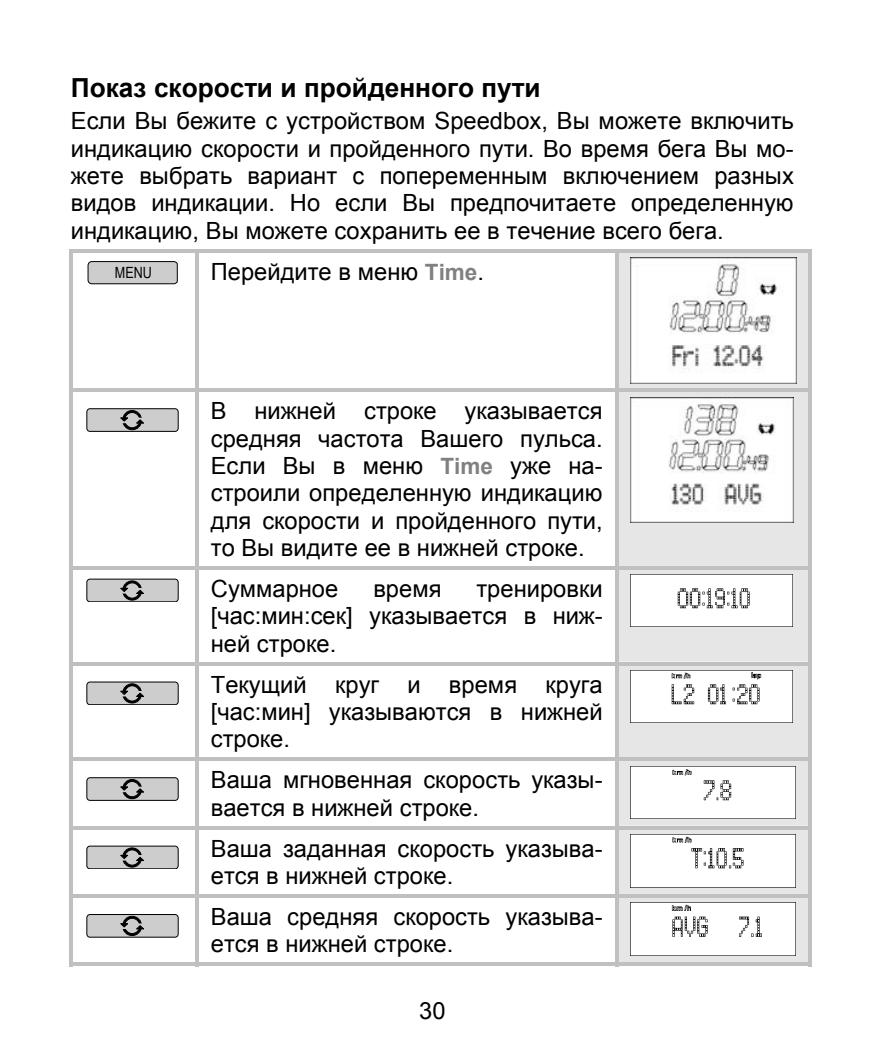
<style>
.page{position:relative;width:885px;height:1050px;background:#fff}
.page>*{position:absolute;margin:0;border:0;box-sizing:border-box;transform-origin:0 0}
.t1{font:700 26.25px "Arial";color:#000}
.t2{font:23.75px/27.2px "Arial";color:#000;text-align:justify}
.t3{font:15.5px "Arial Narrow";color:#000}
.s1{font-weight:700;font-size:22.5px;color:#808080}
</style>
<div class="page">
<svg style="left:88px;top:261px;width:90px;height:24px;background:#bbb"></svg>
<div style="left:619px;top:253px;width:12px;height:135px;background:#e6e6e6"></div>
<svg style="left:631px;top:253px;width:177px;height:135px;background:#d5d5d5"></svg>
<img style="left:631px;top:258px;width:165px;height:125px">
<hr style="left:69px;top:249px;width:743px;height:4px;background:#c0c0c0">
<hr style="left:69px;top:253px;width:4px;height:135px;background:#c0c0c0">
<hr style="left:195px;top:253px;width:3px;height:135px;background:#c0c0c0">
<hr style="left:615px;top:253px;width:4px;height:135px;background:#c0c0c0">
<hr style="left:808px;top:253px;width:4px;height:135px;background:#c0c0c0">
<div style="left:87px;top:409px;width:91px;height:22px;background:#cdcdcd;border-radius:3px"></div>
<div style="left:87px;top:408px;width:91px;height:24px;border:1px solid #000;border-radius:3px"></div>
<div style="left:123px;top:411px;width:19px;height:19px;background:#000;border-radius:50%"></div>
<div style="left:122px;top:410px;width:20px;height:20px;border:1px solid #000;border-radius:50%"></div>
<div style="left:125px;top:412px;width:15px;height:16px;background:#cdcdcd;border-radius:50%"></div>
<div style="left:124px;top:412px;width:16px;height:16px;border:1px solid #000;border-radius:50%"></div>
<svg style="left:136px;top:418px;width:8px;height:6px"></svg>
<svg style="left:120px;top:417px;width:8px;height:6px"></svg>
<hr style="left:69px;top:388px;width:743px;height:4px;background:#c0c0c0">
<hr style="left:69px;top:392px;width:4px;height:174px;background:#c0c0c0">
<hr style="left:195px;top:392px;width:3px;height:174px;background:#c0c0c0">
<hr style="left:615px;top:392px;width:4px;height:174px;background:#c0c0c0">
<div style="left:87px;top:579px;width:91px;height:23px;background:#cdcdcd;border-radius:3px"></div>
<div style="left:87px;top:579px;width:91px;height:23px;border:1px solid #000;border-radius:3px"></div>
<div style="left:123px;top:581px;width:19px;height:19px;background:#000;border-radius:50%"></div>
<div style="left:122px;top:581px;width:20px;height:19px;border:1px solid #000;border-radius:50%"></div>
<div style="left:125px;top:583px;width:15px;height:15px;background:#cdcdcd;border-radius:50%"></div>
<div style="left:124px;top:583px;width:16px;height:15px;border:1px solid #000;border-radius:50%"></div>
<svg style="left:136px;top:588px;width:8px;height:6px"></svg>
<svg style="left:120px;top:588px;width:8px;height:5px"></svg>
<hr style="left:69px;top:566px;width:743px;height:4px;background:#c0c0c0">
<hr style="left:69px;top:570px;width:4px;height:92px;background:#c0c0c0">
<hr style="left:195px;top:570px;width:3px;height:92px;background:#c0c0c0">
<hr style="left:615px;top:570px;width:4px;height:92px;background:#c0c0c0">
<div style="left:87px;top:682px;width:91px;height:23px;background:#cdcdcd;border-radius:3px"></div>
<div style="left:87px;top:682px;width:91px;height:23px;border:1px solid #000;border-radius:3px"></div>
<div style="left:123px;top:684px;width:19px;height:19px;background:#000;border-radius:50%"></div>
<div style="left:122px;top:684px;width:20px;height:19px;border:1px solid #000;border-radius:50%"></div>
<div style="left:125px;top:686px;width:15px;height:15px;background:#cdcdcd;border-radius:50%"></div>
<div style="left:124px;top:686px;width:16px;height:15px;border:1px solid #000;border-radius:50%"></div>
<svg style="left:136px;top:691px;width:8px;height:6px"></svg>
<svg style="left:120px;top:690px;width:8px;height:6px"></svg>
<hr style="left:69px;top:662px;width:743px;height:3px;background:#c0c0c0">
<hr style="left:69px;top:665px;width:4px;height:92px;background:#c0c0c0">
<hr style="left:195px;top:665px;width:3px;height:92px;background:#c0c0c0">
<hr style="left:615px;top:665px;width:4px;height:92px;background:#c0c0c0">
<div style="left:87px;top:778px;width:91px;height:22px;background:#cdcdcd;border-radius:3px"></div>
<div style="left:87px;top:777px;width:91px;height:24px;border:1px solid #000;border-radius:3px"></div>
<div style="left:123px;top:780px;width:19px;height:19px;background:#000;border-radius:50%"></div>
<div style="left:122px;top:779px;width:20px;height:20px;border:1px solid #000;border-radius:50%"></div>
<div style="left:125px;top:781px;width:15px;height:16px;background:#cdcdcd;border-radius:50%"></div>
<div style="left:124px;top:781px;width:16px;height:16px;border:1px solid #000;border-radius:50%"></div>
<svg style="left:136px;top:787px;width:8px;height:6px"></svg>
<svg style="left:120px;top:786px;width:8px;height:6px"></svg>
<hr style="left:69px;top:757px;width:743px;height:4px;background:#c0c0c0">
<hr style="left:69px;top:761px;width:4px;height:65px;background:#c0c0c0">
<hr style="left:195px;top:761px;width:3px;height:65px;background:#c0c0c0">
<hr style="left:615px;top:761px;width:4px;height:65px;background:#c0c0c0">
<div style="left:87px;top:846px;width:91px;height:23px;background:#cdcdcd;border-radius:3px"></div>
<div style="left:87px;top:846px;width:91px;height:23px;border:1px solid #000;border-radius:3px"></div>
<div style="left:123px;top:848px;width:19px;height:19px;background:#000;border-radius:50%"></div>
<div style="left:122px;top:848px;width:20px;height:19px;border:1px solid #000;border-radius:50%"></div>
<div style="left:125px;top:850px;width:15px;height:15px;background:#cdcdcd;border-radius:50%"></div>
<div style="left:124px;top:850px;width:16px;height:15px;border:1px solid #000;border-radius:50%"></div>
<svg style="left:136px;top:855px;width:8px;height:6px"></svg>
<svg style="left:120px;top:855px;width:8px;height:5px"></svg>
<hr style="left:69px;top:826px;width:743px;height:3px;background:#c0c0c0">
<hr style="left:69px;top:829px;width:4px;height:65px;background:#c0c0c0">
<hr style="left:195px;top:829px;width:3px;height:65px;background:#c0c0c0">
<hr style="left:615px;top:829px;width:4px;height:65px;background:#c0c0c0">
<div style="left:87px;top:915px;width:91px;height:22px;background:#cdcdcd;border-radius:3px"></div>
<div style="left:87px;top:914px;width:91px;height:23px;border:1px solid #000;border-radius:3px"></div>
<div style="left:123px;top:916px;width:19px;height:20px;background:#000;border-radius:50%"></div>
<div style="left:122px;top:916px;width:20px;height:20px;border:1px solid #000;border-radius:50%"></div>
<div style="left:125px;top:918px;width:15px;height:16px;background:#cdcdcd;border-radius:50%"></div>
<div style="left:124px;top:918px;width:16px;height:16px;border:1px solid #000;border-radius:50%"></div>
<svg style="left:136px;top:924px;width:8px;height:6px"></svg>
<svg style="left:120px;top:923px;width:8px;height:6px"></svg>
<hr style="left:69px;top:894px;width:743px;height:4px;background:#c0c0c0">
<hr style="left:69px;top:898px;width:4px;height:68px;background:#c0c0c0">
<hr style="left:69px;top:962px;width:126px;height:4px;background:#c0c0c0">
<hr style="left:195px;top:898px;width:3px;height:68px;background:#c0c0c0">
<hr style="left:198px;top:962px;width:417px;height:4px;background:#c0c0c0">
<hr style="left:615px;top:898px;width:4px;height:68px;background:#c0c0c0">
<svg style="left:619px;top:392px;width:193px;height:574px"></svg>
<p class="t1" style="left:71px;top:73px;width:471px">Показ скорости и пройденного пути</p>
<p class="t2" style="left:71px;top:108px;width:725px">Если Вы бежите с устройством Speedbox, Вы можете включить индикацию скорости и пройденного пути. Во время бега Вы мо&shy;жете выбрать вариант с попеременным включением разных видов индикации. Но если Вы предпочитаете определенную индикацию, Вы можете сохранить ее в течение всего бега.</p>
<p class="t3" style="left:115px;top:263px;width:39px">MENU</p>
<p class="t2" style="left:211px;top:258px;width:275px">Перейдите в меню <span class="s1">Time</span>.</p>
<p class="t2" style="left:211px;top:397px;width:393px">В нижней строке указывается средняя частота Вашего пульса.<br>Если Вы в меню <span class="s1">Time</span> уже на&shy;строили определенную индикацию для скорости и пройденного пути, то Вы видите ее в нижней строке.</p>
<p class="t2" style="left:211px;top:575px;width:129px">Суммарное</p>
<p class="t2" style="left:373px;top:575px;width:70px">время</p>
<p class="t2" style="left:211px;top:575px;width:393px;text-indent:266px">тренировки [час:мин:сек] указывается в ниж&shy;ней строке.</p>
<p class="t2" style="left:211px;top:671px;width:393px">Текущий круг и время круга [час:мин] указываются в нижней строке.</p>
<p class="t2" style="left:211px;top:766px;width:393px">Ваша мгновенная скорость указы&shy;вается в нижней строке.</p>
<p class="t2" style="left:211px;top:835px;width:393px">Ваша заданная скорость указыва&shy;ется в нижней строке.</p>
<p class="t2" style="left:211px;top:903px;width:393px">Ваша средняя скорость указыва&shy;ется в нижней строке.</p>
<p class="t2" style="left:419px;top:997px;width:28px">30</p>
</div>
